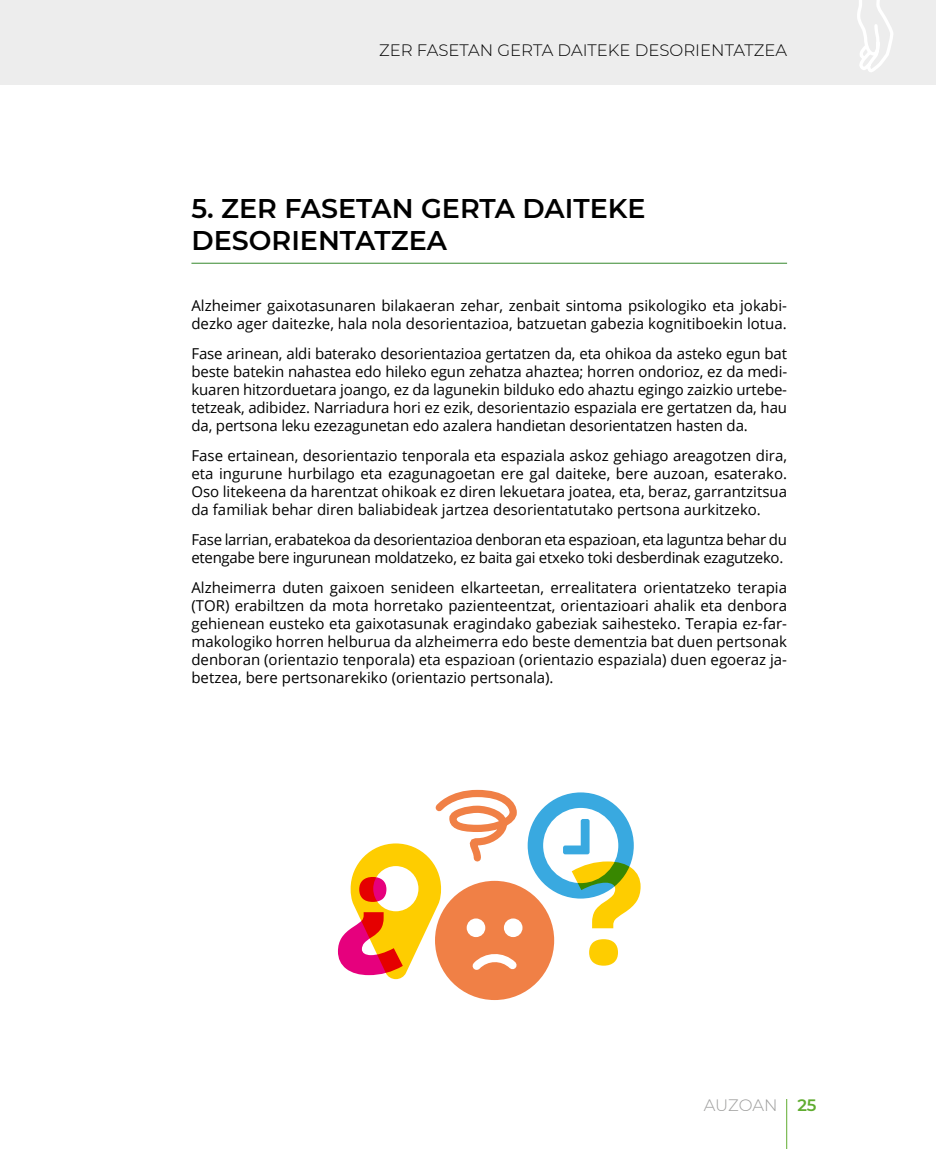
<style>
.page{position:relative;width:936px;height:1149px;background:#fff}
.page>*{position:absolute;margin:0;border:0;box-sizing:border-box;transform-origin:0 0}
.t1{font:600 27px/32.4px "Montserrat";color:#000}
.t2{font:300 16.5px "Montserrat";color:#000}
.t3{font:300 16.5px "Montserrat";letter-spacing:-.01em;color:#9d9d9c}
.t4{font:15px/18px "Open Sans";color:#000;text-align:justify}
.t5{font:15px/18px "Open Sans";letter-spacing:-.02em;color:#000}
.s1{font-weight:600;color:#60ac30}
</style>
<div class="page">
<div style="left:0;top:0;width:935px;height:85px;background:#ededed"></div>
<hr style="left:786px;top:1098px;width:1px;height:50px;background:#60ac30">
<svg style="left:857px;top:0;width:36px;height:72px"></svg>
<hr style="left:191px;top:263px;width:596px;height:1px;background:#36892d">
<div style="left:435px;top:880px;width:119px;height:119px;background:#f08046;border-radius:50%"></div>
<svg style="left:338px;top:789px;width:302px;height:189px"></svg>
<p class="t2" style="left:379px;top:39px;width:409px">ZER FASETAN GERTA DAITEKE DESORIENTATZEA</p>
<h1 class="t1" style="left:191px;top:190px;width:455px">5. ZER FASETAN GERTA DAITEKE<br>DESORIENTATZEA</h1>
<p class="t4" style="left:191px;top:296px;width:597px">Alzheimer gaixotasunaren bilakaeran zehar, zenbait sintoma psikologiko eta jokabi&shy;dezko ager daitezke, hala nola desorientazioa, batzuetan gabezia kognitiboekin lotua.</p>
<p class="t4" style="left:191px;top:344px;width:597px">Fase arinean, aldi baterako desorientazioa gertatzen da, eta ohikoa da asteko egun bat beste batekin nahastea edo hileko egun zehatza ahaztea; horren ondorioz, ez da medi&shy;kuaren hitzorduetara joango, ez da lagunekin bilduko edo ahaztu egingo zaizkio urtebe&shy;tetzeak, adibidez. Narriadura hori ez ezik, desorientazio espaziala ere gertatzen da, hau da, pertsona leku ezezagunetan edo azalera handietan desorientatzen hasten da.</p>
<p class="t4" style="left:191px;top:446px;width:597px">Fase ertainean, desorientazio tenporala eta espaziala askoz gehiago areagotzen dira, eta ingurune hurbilago eta ezagunagoetan ere gal daiteke, bere auzoan, esaterako.<br>Oso litekeena da harentzat ohikoak ez diren lekuetara joatea, eta, beraz, garrantzitsua da familiak behar diren baliabideak jartzea desorientatutako pertsona aurkitzeko.</p>
<p class="t5" style="left:191px;top:530px;width:597px">Fase larrian, erabatekoa da desorientazioa denboran eta espazioan, eta laguntza behar du etengabe bere ingurunean moldatzeko, ez baita gai etxeko toki desberdinak ezagutzeko.</p>
<p class="t4" style="left:191px;top:578px;width:597px">Alzheimerra duten gaixoen senideen elkarteetan, errealitatera orientatzeko terapia (TOR) erabiltzen da mota horretako pazienteentzat, orientazioari ahalik eta denbora gehienean eusteko eta gaixotasunak eragindako gabeziak saihesteko. Terapia ez-far&shy;makologiko horren helburua da alzheimerra edo beste dementzia bat duen pertsonak denboran (orientazio tenporala) eta espazioan (orientazio espaziala) duen egoeraz ja&shy;betzea, bere pertsonarekiko (orientazio pertsonala).</p>
<p class="t3" style="left:703px;top:1093px;width:114px">AUZOAN <span class="s1">25</span></p>
</div>
